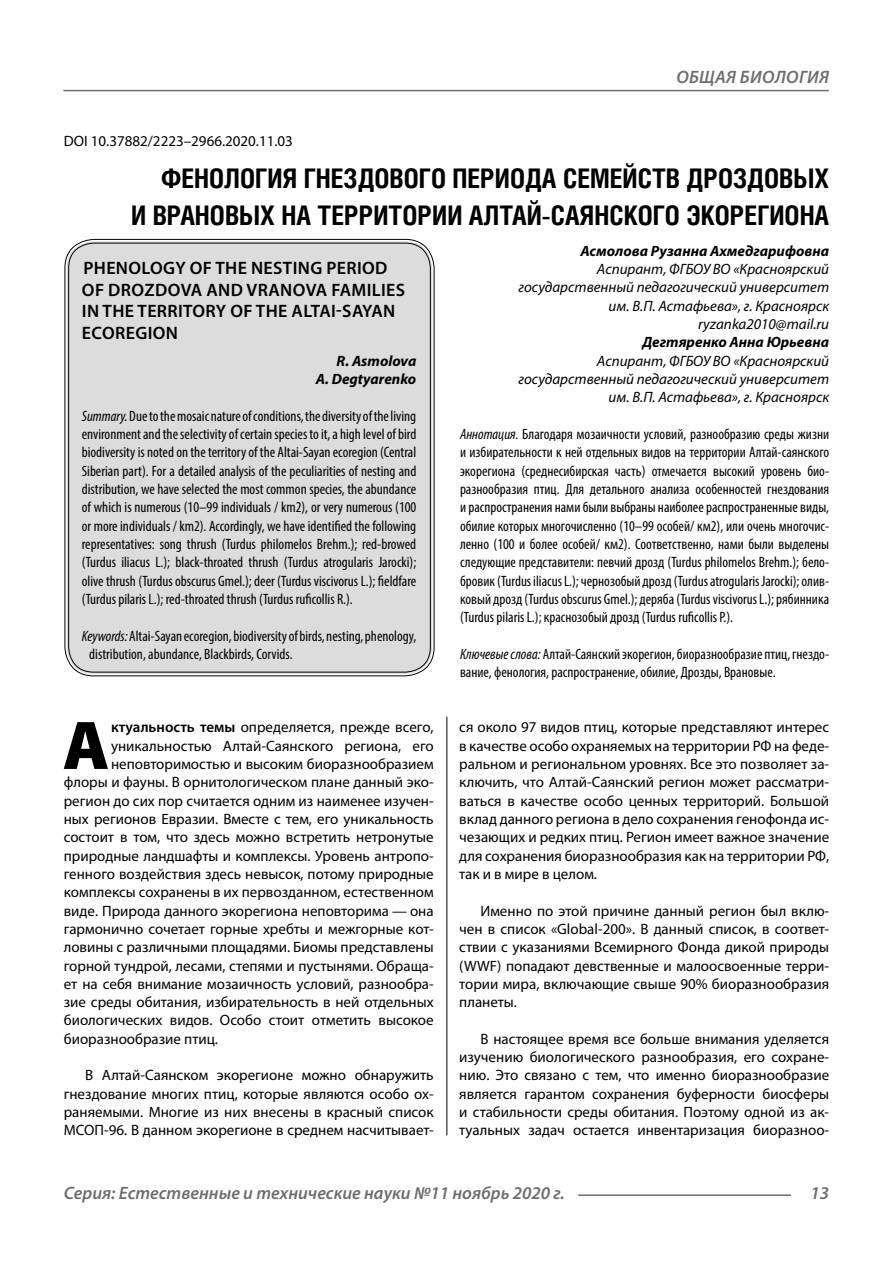
<style>
.page{position:relative;width:893px;height:1263px;background:#fff}
.page>*{position:absolute;margin:0;border:0;box-sizing:border-box;transform-origin:0 0}
.Bukvica{font:900 69.3px "Myriad Pro";color:#000}
.Header{font:700 27px/37.5px "Helios Cond C";color:#000;text-align:right}
.Header-eng{font:600 18px/21.6px "Myriad Pro";letter-spacing:.02em;color:#000}
.t1{font:italic 600 18px "Myriad Pro";color:#6e6e6e}
.t2{font:italic 600 18px "Myriad Pro";letter-spacing:.02em;color:#6e6e6e}
.Normal{font:15px/18.3px "Myriad Pro";color:#000;text-align:justify}
.Annotation-eng{font:condensed 15px/18.3px "Myriad Pro";color:#000;text-align:justify}
.Annotation-rus{font:condensed 15px/18.3px "Myriad Pro";color:#000;text-align:justify}
.Bukvica-2{font:15px "Myriad Pro";color:#000}
.Author-doc{font:italic 15px/18.3px "Myriad Pro";color:#000;text-align:right}
.Author{font:italic 700 15px "Myriad Pro";color:#000}
.DOI{font:15px "Myriad Pro";color:#000}
.Author-eng{font:italic 700 15px "Myriad Pro";color:#000}
.Author-email{font:italic 15px "Myriad Pro";color:#000}
.s1{font-style:italic}
.s2{font-weight:600}
</style>
<div class="page">
<hr style="left:446px;top:714px;width:1px;height:421px;background:#000">
<div style="left:67px;top:241px;width:365px;height:433px;background:#dcdcdc;border-radius:27px"></div>
<hr style="left:578px;top:1194px;width:213px;height:2px;background:#6e6e6e">
<hr style="left:63px;top:90px;width:766px;height:1px;background:#6e6e6e">
<p class="t2" style="left:676px;top:66px;width:154px">ОБЩАЯ БИОЛОГИЯ</p>
<p class="DOI" style="left:64px;top:132px;width:231px">DOI 10.37882/2223–2966.2020.11.03</p>
<p class="Header" style="left:131px;top:159px;width:700px">ФЕНОЛОГИЯ ГНЕЗДОВОГО ПЕРИОДА СЕМЕЙСТВ ДРОЗДОВЫХ<br>И ВРАНОВЫХ НА ТЕРРИТОРИИ АЛТАЙ-САЯНСКОГО ЭКОРЕГИОНА</p>
<p class="Author" style="left:580px;top:241px;width:250px">Асмолова Рузанна Ахмедгарифовна</p>
<p class="Author-doc" style="left:519px;top:260px;width:312px">Аспирант, ФГБОУ ВО «Красноярский государственный педагогический университет им. В.П. Астафьева», г. Красноярск</p>
<p class="Author-email" style="left:698px;top:315px;width:132px">ryzanka2010@mail.ru</p>
<p class="Author" style="left:642px;top:333px;width:188px">Дегтяренко Анна Юрьевна</p>
<p class="Author-doc" style="left:519px;top:351px;width:312px">Аспирант, ФГБОУ ВО «Красноярский государственный педагогический университет им. В.П. Астафьева», г. Красноярск</p>
<p class="Annotation-rus" style="left:460px;top:425px;width:371px"><span class="s1">Аннотация.</span> Благодаря мозаичности условий, разнообразию среды жизни и избирательности к ней отдельных видов на территории Алтай-саянского экорегиона (среднесибирская часть) отмечается высокий уровень био&shy;разнообразия птиц. Для детального анализа особенностей гнездования и распространения нами были выбраны наиболее распространенные виды, обилие которых многочисленно (10–99 особей/ км2), или очень многочис&shy;ленно (100 и более особей/ км2). Соответственно, нами были выделены следующие представители: певчий дрозд (Turdus philomelos Brеhm.); бело&shy;бровик (Turdus iliacus L.); чернозобый дрозд (Turdus atrogularis Jarocki); олив&shy;ковый дрозд (Turdus obscurus Gmel.); деряба (Turdus viscivorus L.); рябинника (Turdus pilaris L.); краснозобый дрозд (Turdus ruficollis Р.).</p>
<p class="Annotation-rus" style="left:460px;top:645px;width:371px"><span class="s1">Ключевые слова:</span> Алтай-Саянский экорегион, биоразнообразие птиц, гнездо&shy;вание, фенология, распространение, обилие, Дрозды, Врановые.</p>
<p class="Header-eng" style="left:82px;top:257px;width:325px">PHENOLOGY OF THE NESTING PERIOD<br>OF DROZDOVA AND VRANOVA FAMILIES<br>IN THE TERRITORY OF THE ALTAI-SAYAN<br>ECOREGION</p>
<p class="Author-eng" style="left:337px;top:351px;width:81px">R. Asmolova</p>
<p class="Author-eng" style="left:316px;top:369px;width:102px">A. Degtyarenko</p>
<p class="Annotation-eng" style="left:82px;top:406px;width:336px"><span class="s1">Summary.</span> Due to the mosaic nature of conditions, the diversity of the living environment and the selectivity of certain species to it, a high level of bird biodiversity is noted on the territory of the Altai-Sayan ecoregion (Central Siberian part). For a detailed analysis of the peculiarities of nesting and distribution, we have selected the most common species, the abundance of which is numerous (10–99 individuals / km2), or very numerous (100 or more individuals / km2). Accordingly, we have identified the following representatives: song thrush (Turdus philomelos Brеhm.); red-browed (Turdus iliacus L.); black-throated thrush (Turdus atrogularis Jarocki); olive thrush (Turdus obscurus Gmel.); deer (Turdus viscivorus L.); fieldfare (Turdus pilaris L.); red-throated thrush (Turdus ruficollis R.).</p>
<p class="Annotation-eng" style="left:89px;top:626px;width:329px;text-indent:-8px"><span class="s1">Keywords:</span> Altai-Sayan ecoregion, biodiversity of birds, nesting, phenology, distribution, abundance, Blackbirds, Corvids.</p>
<p class="Bukvica" style="left:63px;top:699px;width:48px">А</p>
<p class="Bukvica-2" style="left:111px;top:718px;width:324px"><span class="s2">ктуальность темы</span> определяется, прежде всего,</p>
<p class="Bukvica-2" style="left:111px;top:736px;width:324px">уникальностью Алтай-Саянского региона, его</p>
<p class="Bukvica-2" style="left:111px;top:755px;width:324px">неповторимостью и высоким биоразнообразием</p>
<p class="Bukvica-2" style="left:64px;top:773px;width:371px">флоры и фауны. В орнитологическом плане данный эко-</p>
<p class="Bukvica-2" style="left:64px;top:791px;width:371px">регион до сих пор считается одним из наименее изучен-</p>
<p class="Bukvica-2" style="left:64px;top:810px;width:371px">ных регионов Евразии. Вместе с тем, его уникальность</p>
<p class="Bukvica-2" style="left:64px;top:828px;width:371px">состоит в том, что здесь можно встретить нетронутые</p>
<p class="Bukvica-2" style="left:64px;top:846px;width:371px">природные ландшафты и комплексы. Уровень антропо-</p>
<p class="Bukvica-2" style="left:64px;top:864px;width:371px">генного воздействия здесь невысок, потому природные</p>
<p class="Bukvica-2" style="left:64px;top:883px;width:371px">комплексы сохранены в их первозданном, естественном</p>
<p class="Bukvica-2" style="left:64px;top:901px;width:371px">виде. Природа данного экорегиона неповторима — она</p>
<p class="Bukvica-2" style="left:64px;top:919px;width:371px">гармонично сочетает горные хребты и межгорные кот-</p>
<p class="Bukvica-2" style="left:64px;top:938px;width:371px">ловины с различными площадями. Биомы представлены</p>
<p class="Bukvica-2" style="left:64px;top:956px;width:371px">горной тундрой, лесами, степями и пустынями. Обраща-</p>
<p class="Bukvica-2" style="left:64px;top:974px;width:371px">ет на себя внимание мозаичность условий, разнообра-</p>
<p class="Bukvica-2" style="left:64px;top:993px;width:371px">зие среды обитания, избирательность в ней отдельных</p>
<p class="Bukvica-2" style="left:64px;top:1011px;width:371px">биологических видов. Особо стоит отметить высокое</p>
<p class="Bukvica-2" style="left:64px;top:1029px;width:156px">биоразнообразие птиц.</p>
<p class="Normal" style="left:64px;top:1066px;width:371px;text-indent:21px">В Алтай-Саянском экорегионе можно обнаружить гнездование многих птиц, которые являются особо ох&shy;раняемыми. Многие из них внесены в красный список МСОП‑96. В данном экорегионе в среднем насчитывает-</p>
<p class="Normal" style="left:459px;top:718px;width:371px">ся около 97 видов птиц, которые представляют интерес в качестве особо охраняемых на территории РФ на феде&shy;ральном и региональном уровнях. Все это позволяет за&shy;ключить, что Алтай-Саянский регион может рассматри&shy;ваться в качестве особо ценных территорий. Большой вклад данного региона в дело сохранения генофонда ис&shy;чезающих и редких птиц. Регион имеет важное значение для сохранения биоразнообразия как на территории РФ, так и в мире в целом.</p>
<p class="Normal" style="left:459px;top:901px;width:371px;text-indent:21px">Именно по этой причине данный регион был вклю&shy;чен в список «Global‑200». В данный список, в соответ&shy;ствии с указаниями Всемирного Фонда дикой природы (WWF) попадают девственные и малоосвоенные терри&shy;тории мира, включающие свыше 90% биоразнообразия планеты.</p>
<p class="Normal" style="left:459px;top:1029px;width:371px;text-indent:21px">В настоящее время все больше внимания уделяется изучению биологического разнообразия, его сохране&shy;нию. Это связано с тем, что именно биоразнообразие является гарантом сохранения буферности биосферы и стабильности среды обитания. Поэтому одной из ак&shy;туальных задач остается инвентаризация биоразноо-</p>
<p class="t1" style="left:64px;top:1182px;width:503px">Серия: Естественные и технические науки №11 ноябрь 2020 г.</p>
<p class="t1" style="left:810px;top:1182px;width:20px">13</p>
</div>
